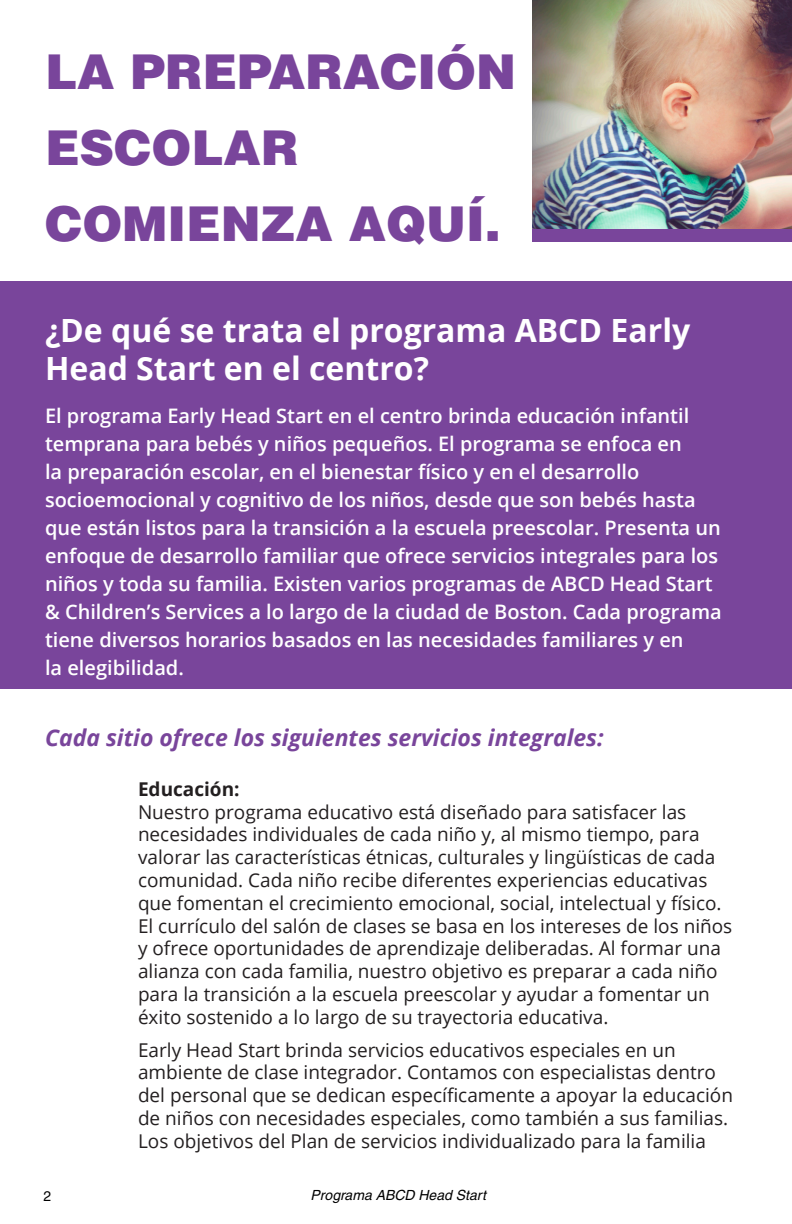
<style>
.page{position:relative;width:792px;height:1224px;background:#fff}
.page>*{position:absolute;margin:0;border:0;box-sizing:border-box;transform-origin:0 0}
.t1{font:900 48px/76px "Helvetica";color:#79459b}
.Topic_White{font:700 32px/38.4px "Open Sans";color:#fff}
.Bold_Italic{font:italic 700 23px "Open Sans";color:#79459b}
.White_Text{font:600 20px/28px "Open Sans";color:#fff}
.t2{font:19px/22.8px "Open Sans";color:#231f20}
.t3{font:700 19px "Open Sans";color:#231f20}
.t4{font:italic 14px "Helvetica";color:#000}
.t5{font:14px "Helvetica";color:#000}
</style>
<div class="page">
<div style="left:0;top:282px;width:792px;height:407px;background:#79459b"></div>
<img style="left:532px;top:0;width:260px;height:229px">
<div style="left:532px;top:229px;width:260px;height:13px;background:#79459b"></div>
<p class="t1" style="left:45px;top:32px;width:473px">LA PREPARACIÓN<br>ESCOLAR<br>COMIENZA AQUÍ.</p>
<p class="Topic_White" style="left:45px;top:310px;width:647px">¿De qué se trata el programa ABCD Early<br>Head Start en el centro?</p>
<p class="White_Text" style="left:45px;top:402px;width:678px">El programa Early Head Start en el centro brinda educación infantil temprana para bebés y niños pequeños. El programa se enfoca en<br>la preparación escolar, en el bienestar físico y en el desarrollo socioemocional y cognitivo de los niños, desde que son bebés hasta que están listos para la transición a la escuela preescolar. Presenta un enfoque de desarrollo familiar que ofrece servicios integrales para los niños y toda su familia. Existen varios programas de ABCD Head Start &amp; Children’s Services a lo largo de la ciudad de Boston. Cada programa tiene diversos horarios basados en las necesidades familiares y en<br>la elegibilidad.</p>
<p class="Bold_Italic" style="left:45px;top:721px;width:560px">Cada sitio ofrece los siguientes servicios integrales:</p>
<p class="t3" style="left:138px;top:775px;width:103px">Educación:</p>
<p class="t2" style="left:138px;top:800px;width:596px">Nuestro programa educativo está diseñado para satisfacer las necesidades individuales de cada niño y, al mismo tiempo, para valorar las características étnicas, culturales y lingüísticas de cada comunidad. Cada niño recibe diferentes experiencias educativas que fomentan el crecimiento emocional, social, intelectual y físico.<br>El currículo del salón de clases se basa en los intereses de los niños y ofrece oportunidades de aprendizaje deliberadas. Al formar una alianza con cada familia, nuestro objetivo es preparar a cada niño para la transición a la escuela preescolar y ayudar a fomentar un éxito sostenido a lo largo de su trayectoria educativa.</p>
<p class="t2" style="left:138px;top:1038px;width:597px">Early Head Start brinda servicios educativos especiales en un ambiente de clase integrador. Contamos con especialistas dentro del personal que se dedican específicamente a apoyar la educación de niños con necesidades especiales, como también a sus familias.<br>Los objetivos del Plan de servicios individualizado para la familia</p>
<p class="t5" style="left:43px;top:1188px;width:9px">2</p>
<p class="t4" style="left:311px;top:1187px;width:177px">Programa ABCD Head Start</p>
</div>
